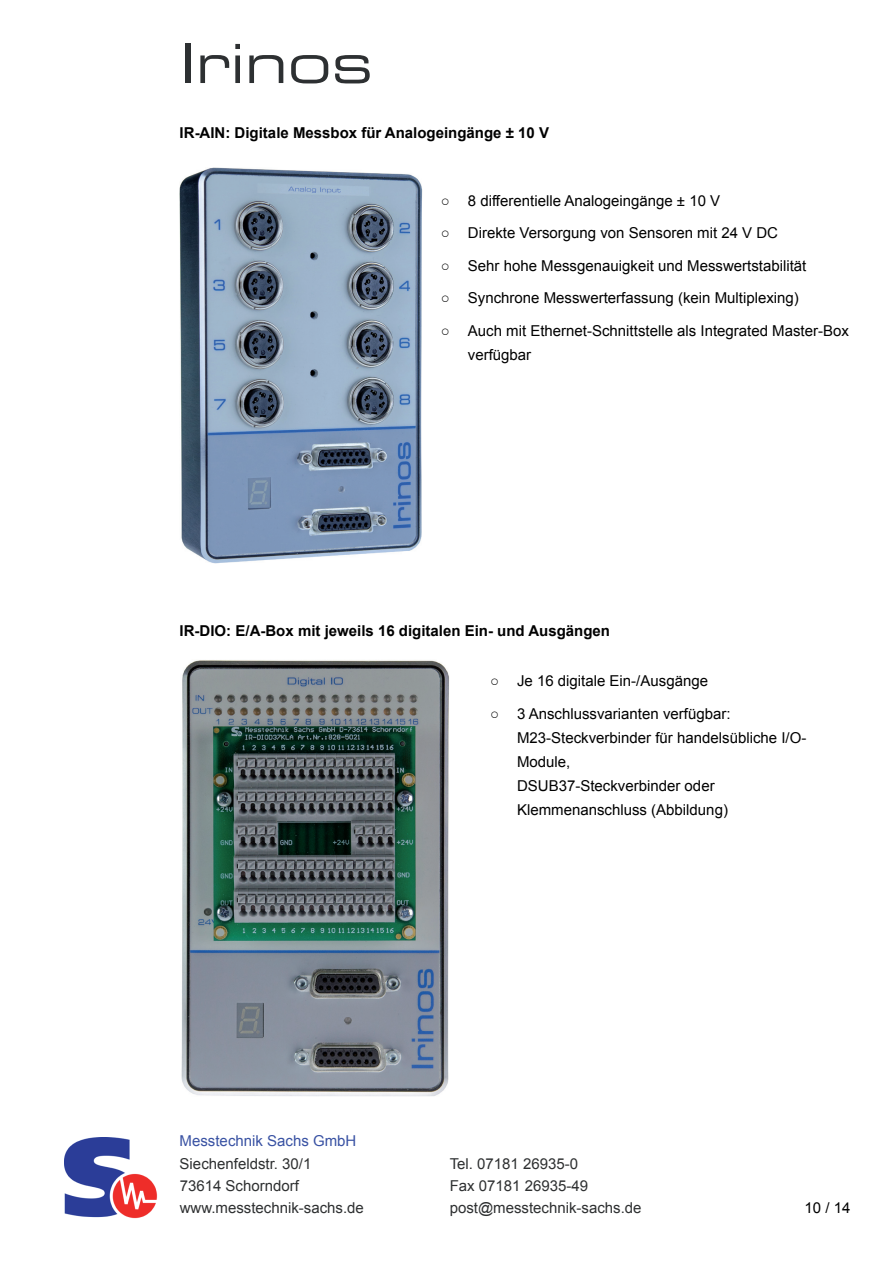
<style>
.page{position:relative;width:893px;height:1263px;background:#fff}
.page>*{position:absolute;margin:0;border:0;box-sizing:border-box;transform-origin:0 0}
.t1{font:54px "Eurostile LT Std Ex 2";color:#2d3032}
.t2{font:15px/24px "Arial";color:#000}
.t3{font:15px "Arial";color:#2e3031}
.t4{font:700 15px "Arial";color:#000}
.t5{font:15px "Arial";color:#3952a3}
</style>
<div class="page">
<img style="left:65px;top:1137px;width:93px;height:82px">
<img style="left:180px;top:168px;width:242px;height:396px">
<img style="left:181px;top:660px;width:269px;height:436px">
<h1 class="t1" style="left:180px;top:27px;width:195px">Irinos</h1>
<p class="t4" style="left:180px;top:123px;width:371px">IR-AIN: Digitale Messbox für Analogeingänge ± 10 V</p>
<p class="t2" style="left:441px;top:189px;width:281px">○ 8 differentielle Analogeingänge ± 10 V</p>
<p class="t2" style="left:441px;top:221px;width:339px">○ Direkte Versorgung von Sensoren mit 24 V DC</p>
<p class="t2" style="left:441px;top:254px;width:367px">○ Sehr hohe Messgenauigkeit und Messwertstabilität</p>
<p class="t2" style="left:441px;top:286px;width:359px">○ Synchrone Messwerterfassung (kein Multiplexing)</p>
<p class="t2" style="left:468px;top:319px;width:382px;text-indent:-27px">○ Auch mit Ethernet-Schnittstelle als Integrated Master-Box verfügbar</p>
<p class="t4" style="left:180px;top:621px;width:432px">IR-DIO: E/A-Box mit jeweils 16 digitalen Ein- und Ausgängen</p>
<p class="t2" style="left:490px;top:669px;width:219px">○ Je 16 digitale Ein-/Ausgänge</p>
<p class="t2" style="left:517px;top:702px;width:291px;text-indent:-27px">○ 3 Anschlussvarianten verfügbar:<br>M23-Steckverbinder für handelsübliche I/O-<br>Module,<br>DSUB37-Steckverbinder oder<br>Klemmenanschluss (Abbildung)</p>
<p class="t5" style="left:180px;top:1131px;width:178px">Messtechnik Sachs GmbH</p>
<p class="t3" style="left:180px;top:1153px;width:133px">Siechenfeldstr. 30/1</p>
<p class="t3" style="left:450px;top:1153px;width:130px">Tel. 07181 26935-0</p>
<p class="t3" style="left:180px;top:1176px;width:121px">73614 Schorndorf</p>
<p class="t3" style="left:450px;top:1176px;width:140px">Fax 07181 26935-49</p>
<p class="t3" style="left:180px;top:1198px;width:186px">www.messtechnik-sachs.de</p>
<p class="t3" style="left:450px;top:1198px;width:193px">post@messtechnik-sachs.de</p>
<p class="t2" style="left:805px;top:1196px;width:47px">10 / 14</p>
</div>
